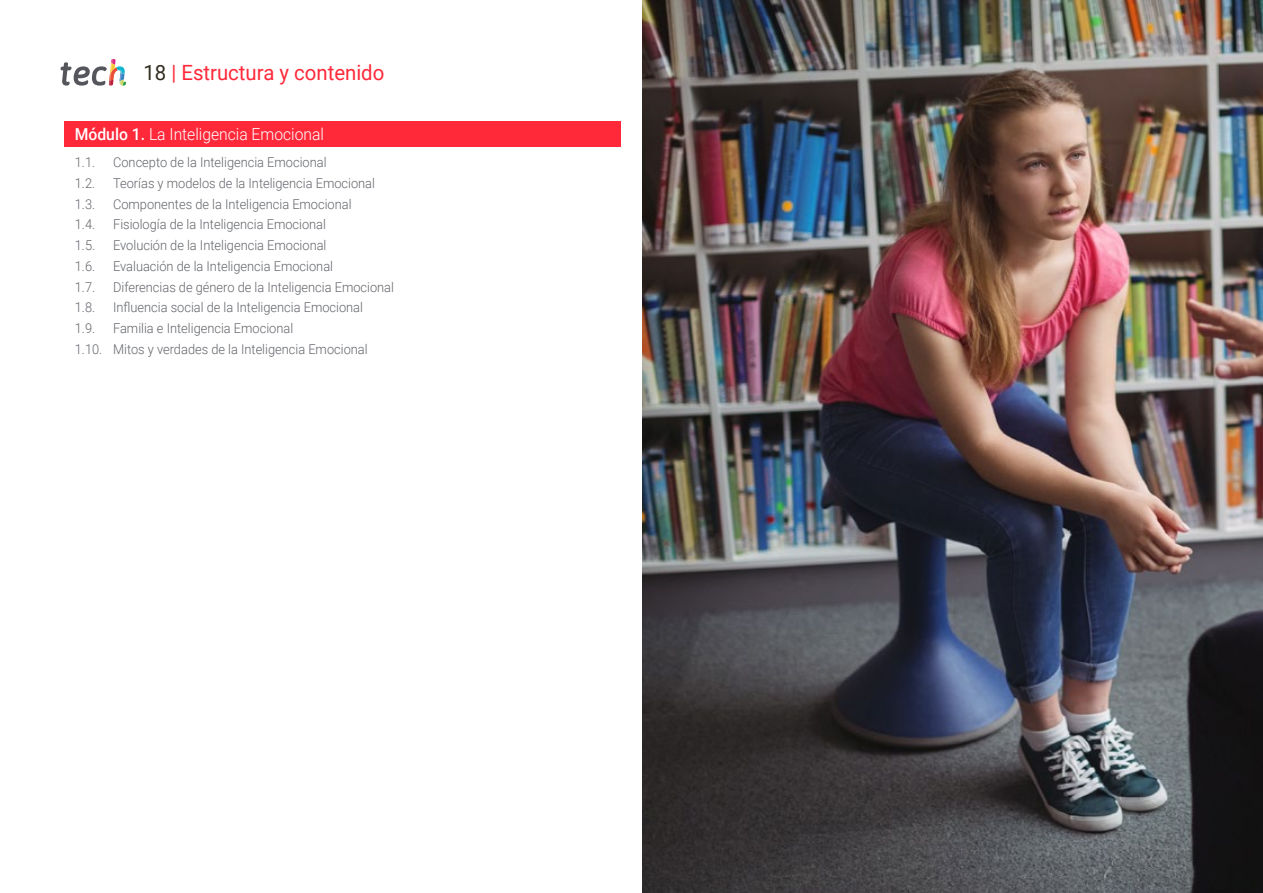
<style>
.page{position:relative;width:1263px;height:893px;background:#fff}
.page>*{position:absolute;margin:0;border:0;box-sizing:border-box;transform-origin:0 0}
.t1{font:21px "Roboto";color:#ff293a}
.t2{font:300 16.5px "Roboto";color:#fff;scale:.95 1}
.t3{font:300 13.5px/20.7px "Roboto";color:#61646a;scale:.95 1}
.s1{color:#312e20}
.s2{font-weight:500}
</style>
<div class="page">
<div style="left:64px;top:121px;width:557px;height:25px;background:#ff293a"></div>
<img style="left:642px;top:0;width:621px;height:893px">
<svg style="left:61px;top:59px;width:65px;height:27px"></svg>
<h1 class="t1" style="left:144px;top:57px;width:242px"><span class="s1">18</span> | Estructura y contenido</h1>
<p class="t2" style="left:75px;top:123px;width:264px"><span class="s2">Módulo 1.</span> La Inteligencia Emocional</p>
<p class="t3" style="left:75px;top:151px;width:23px">1.1.</p>
<p class="t3" style="left:113px;top:151px;width:226px">Concepto de la Inteligencia Emocional</p>
<p class="t3" style="left:75px;top:172px;width:23px">1.2.</p>
<p class="t3" style="left:113px;top:172px;width:277px">Teorías y modelos de la Inteligencia Emocional</p>
<p class="t3" style="left:75px;top:193px;width:23px">1.3.</p>
<p class="t3" style="left:113px;top:193px;width:253px">Componentes de la Inteligencia Emocional</p>
<p class="t3" style="left:75px;top:214px;width:23px">1.4.</p>
<p class="t3" style="left:113px;top:214px;width:226px">Fisiología de la Inteligencia Emocional</p>
<p class="t3" style="left:75px;top:234px;width:23px">1.5.</p>
<p class="t3" style="left:113px;top:234px;width:226px">Evolución de la Inteligencia Emocional</p>
<p class="t3" style="left:75px;top:255px;width:23px">1.6.</p>
<p class="t3" style="left:113px;top:255px;width:233px">Evaluación de la Inteligencia Emocional</p>
<p class="t3" style="left:75px;top:276px;width:23px">1.7.</p>
<p class="t3" style="left:113px;top:276px;width:297px">Diferencias de género de la Inteligencia Emocional</p>
<p class="t3" style="left:75px;top:297px;width:23px">1.8.</p>
<p class="t3" style="left:113px;top:297px;width:265px">Influencia social de la Inteligencia Emocional</p>
<p class="t3" style="left:75px;top:317px;width:23px">1.9.</p>
<p class="t3" style="left:75px;top:317px;width:310px;text-indent:38px">Familia e Inteligencia Emocional<br>1.10. Mitos y verdades de la Inteligencia Emocional</p>
</div>
